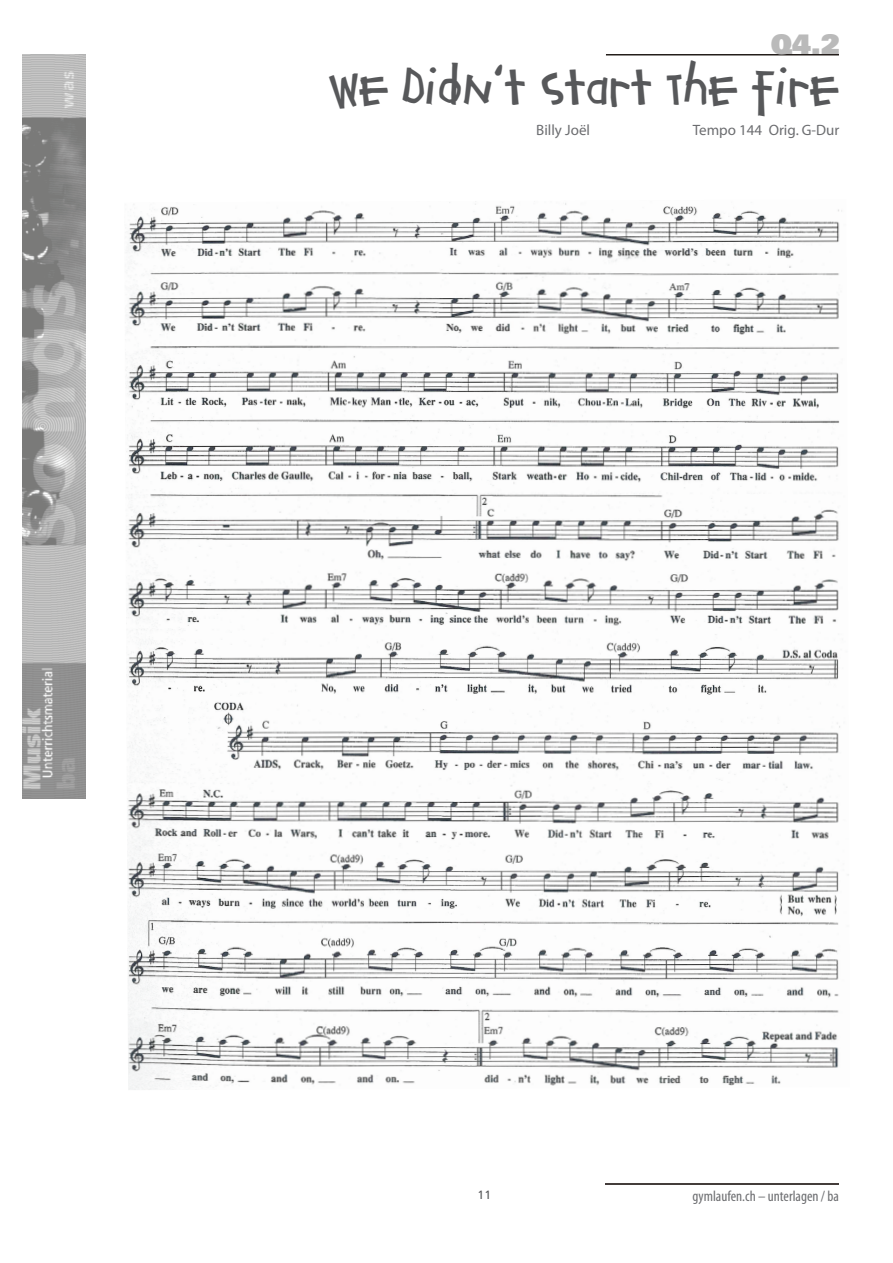
<style>
.page{position:relative;width:893px;height:1263px;background:#fff}
.page>*{position:absolute;margin:0;border:0;box-sizing:border-box;transform-origin:0 0}
.t1{font:45px "Agrafie LL";color:#57585a}
.t2{font:900 27px "Univers";color:#bababa}
.t3{font:15px "Myriad Pro";color:#6c6d70}
.t4{font:condensed 15px "Myriad Pro";color:#6c6d70}
.t5{font:12px "Frutiger";color:#57585a}
</style>
<div class="page">
<img style="left:22px;top:54px;width:63px;height:745px">
<hr style="left:606px;top:54px;width:233px;height:2px;background:#241e1b">
<hr style="left:606px;top:1183px;width:233px;height:2px;background:#443d3b">
<img style="left:126px;top:202px;width:723px;height:888px">
<h2 class="t2" style="left:771px;top:27px;width:71px">Q4.2</h2>
<h1 class="t1" style="left:328px;top:56px;width:512px">We Didn‘t Start The Fire</h1>
<p class="t3" style="left:536px;top:120px;width:55px">Billy Joël</p>
<p class="t3" style="left:693px;top:120px;width:148px">Tempo 144 Orig. G-Dur</p>
<p class="t5" style="left:478px;top:1187px;width:15px">11</p>
<p class="t4" style="left:693px;top:1187px;width:148px">gymlaufen.ch – unterlagen / ba</p>
</div>
